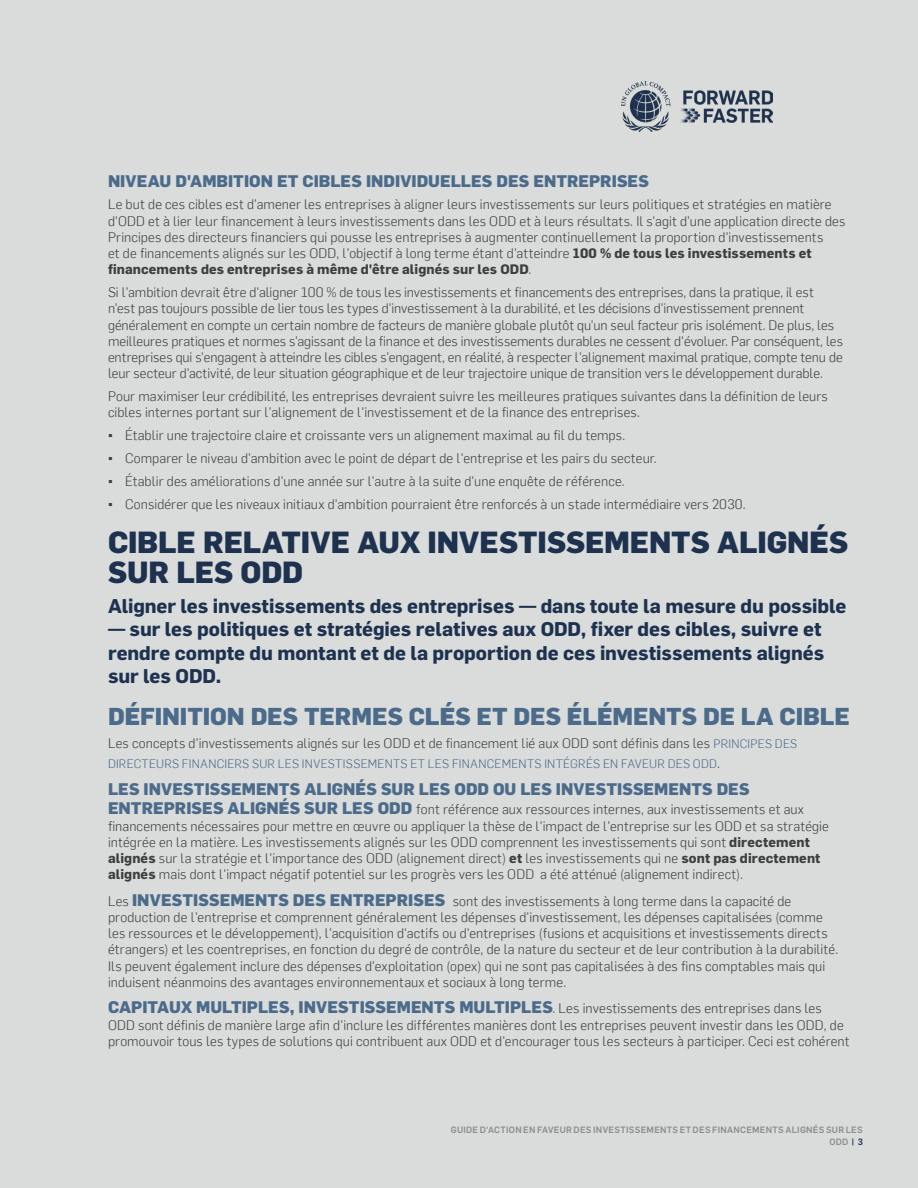
<style>
.page{position:relative;width:918px;height:1188px;background:#d9dcdb}
.page>*{position:absolute;margin:0;border:0;box-sizing:border-box;transform-origin:0 0}
.t1{font:800 30px/30px "Flama";letter-spacing:-.005em;color:#1e3250}
.t2{font:800 24px "Flama";letter-spacing:-.005em;color:#4c6b8b}
.t3{font:700 19.5px/23.4px "Flama";color:#1e3250}
.Bodytext{font:800 16.5px "Flama";letter-spacing:.005em;color:#4c6b8b}
.Bodytext-2{font:300 13.5px/16.2px "Flama";letter-spacing:.01em;color:#3e3e3f}
.t4{font:300 12px "Flama";letter-spacing:.02em;color:#4c6b8b}
.t5{font:500 9px/12px "Flama";letter-spacing:.025em;color:#8d8d8e;text-align:right}
.s1{font-weight:700}
.s2{font-family:"Arial";font-weight:400}
.s3{font-size:12px;color:#4c6b8b}
.s4{font-size:13.5px;color:#3e3e3f}
.s5{font-weight:800;font-size:16.5px;color:#4c6b8b}
.s6{font-weight:300;font-size:13.5px;color:#414042}
.s7{font-weight:300;font-size:13.5px;color:#3e3e3f}
.s8{color:#1e3250}
</style>
<div class="page">
<img style="left:622px;top:81px;width:151px;height:50px">
<p class="Bodytext" style="left:108px;top:170px;width:542px">NIVEAU D'AMBITION ET CIBLES INDIVIDUELLES DES ENTREPRISES</p>
<p class="Bodytext-2" style="left:108px;top:196px;width:739px">Le but de ces cibles est d'amener les entreprises à aligner leurs investissements sur leurs politiques et stratégies en matière d'ODD et à lier leur financement à leurs investissements dans les ODD et à leurs résultats. Il s'agit d'une application directe des Principes des directeurs financiers qui pousse les entreprises à augmenter continuellement la proportion d'investissements<br>et de financements alignés sur les ODD, l'objectif à long terme étant d'atteindre <span class="s1">100 % de tous les investissements et financements des entreprises à même d'être alignés sur les ODD</span>.</p>
<p class="Bodytext-2" style="left:108px;top:284px;width:737px">Si l'ambition devrait être d'aligner 100 % de tous les investissements et financements des entreprises, dans la pratique, il est n'est pas toujours possible de lier tous les types d'investissement à la durabilité, et les décisions d'investissement prennent généralement en compte un certain nombre de facteurs de manière globale plutôt qu'un seul facteur pris isolément. De plus, les meilleures pratiques et normes s'agissant de la finance et des investissements durables ne cessent d'évoluer. Par conséquent, les entreprises qui s'engagent à atteindre les cibles s'engagent, en réalité, à respecter l'alignement maximal pratique, compte tenu de leur secteur d'activité, de leur situation géographique et de leur trajectoire unique de transition vers le développement durable.</p>
<p class="Bodytext-2" style="left:108px;top:388px;width:721px">Pour maximiser leur crédibilité, les entreprises devraient suivre les meilleures pratiques suivantes dans la définition de leurs cibles internes portant sur l'alignement de l'investissement et de la finance des entreprises.</p>
<p class="Bodytext-2" style="left:108px;top:427px;width:519px"><span class="s2">▪</span> Établir une trajectoire claire et croissante vers un alignement maximal au fil du temps.</p>
<p class="Bodytext-2" style="left:108px;top:450px;width:550px"><span class="s2">▪</span> Comparer le niveau d'ambition avec le point de départ de l'entreprise et les pairs du secteur.</p>
<p class="Bodytext-2" style="left:108px;top:473px;width:518px"><span class="s2">▪</span> Établir des améliorations d'une année sur l'autre à la suite d'une enquête de référence.</p>
<p class="Bodytext-2" style="left:108px;top:496px;width:639px"><span class="s2">▪</span> Considérer que les niveaux initiaux d'ambition pourraient être renforcés à un stade intermédiaire vers 2030.</p>
<p class="t1" style="left:108px;top:526px;width:742px">CIBLE RELATIVE AUX INVESTISSEMENTS ALIGNÉS<br>SUR LES ODD</p>
<p class="t3" style="left:108px;top:593px;width:740px">Aligner les investissements des entreprises — dans toute la mesure du possible</p>
<p class="t3" style="left:108px;top:616px;width:718px">— sur les politiques et stratégies relatives aux ODD, fixer des cibles, suivre et rendre compte du montant et de la proportion de ces investissements alignés sur les ODD.</p>
<p class="t2" style="left:108px;top:702px;width:743px">DÉFINITION DES TERMES CLÉS ET DES ÉLÉMENTS DE LA CIBLE</p>
<p class="Bodytext-2" style="left:108px;top:735px;width:691px">Les concepts d'investissements alignés sur les ODD et de financement lié aux ODD sont définis dans les <span class="s3">PRINCIPES DES</span></p>
<p class="t4" style="left:108px;top:756px;width:613px">DIRECTEURS FINANCIERS SUR LES INVESTISSEMENTS ET LES FINANCEMENTS INTÉGRÉS EN FAVEUR DES ODD<span class="s4">.</span></p>
<p class="Bodytext" style="left:108px;top:778px;width:643px">LES INVESTISSEMENTS ALIGNÉS SUR LES ODD OU LES INVESTISSEMENTS DES</p>
<p class="Bodytext-2" style="left:108px;top:801px;width:722px"><span class="s5">ENTREPRISES ALIGNÉS SUR LES ODD</span> font référence aux ressources internes, aux investissements et aux financements nécessaires pour mettre en œuvre ou appliquer la thèse de l'impact de l'entreprise sur les ODD et sa stratégie intégrée en la matière. Les investissements alignés sur les ODD comprennent les investissements qui sont <span class="s1">directement alignés</span> sur la stratégie et l'importance des ODD (alignement direct) <span class="s1">et</span> les investissements qui ne <span class="s1">sont pas directement alignés</span> mais dont l'impact négatif potentiel sur les progrès vers les ODD a été atténué (alignement indirect).</p>
<p class="Bodytext-2" style="left:108px;top:892px;width:732px">Les <span class="s5">INVESTISSEMENTS DES ENTREPRISES</span> sont des investissements à long terme dans la capacité de production de l'entreprise et comprennent généralement les dépenses d'investissement, les dépenses capitalisées (comme les ressources et le développement), l'acquisition d'actifs ou d'entreprises (fusions et acquisitions et investissements directs étrangers) et les coentreprises, en fonction du degré de contrôle, de la nature du secteur et de leur contribution à la durabilité.<br>Ils peuvent également inclure des dépenses d'exploitation (opex) qui ne sont pas capitalisées à des fins comptables mais qui induisent néanmoins des avantages environnementaux et sociaux à long terme.</p>
<p class="Bodytext" style="left:108px;top:997px;width:715px">CAPITAUX MULTIPLES, INVESTISSEMENTS MULTIPLES<span class="s6">.</span> <span class="s7">Les investissements des entreprises dans les</span></p>
<p class="Bodytext-2" style="left:108px;top:1016px;width:743px">ODD sont définis de manière large afin d'inclure les différentes manières dont les entreprises peuvent investir dans les ODD, de promouvoir tous les types de solutions qui contribuent aux ODD et d'encourager tous les secteurs à participer. Ceci est cohérent</p>
<p class="t5" style="left:451px;top:1123px;width:414px">GUIDE D'ACTION EN FAVEUR DES INVESTISSEMENTS ET DES FINANCEMENTS ALIGNÉS SUR LES<br>ODD <span class="s8">| 3</span></p>
</div>
